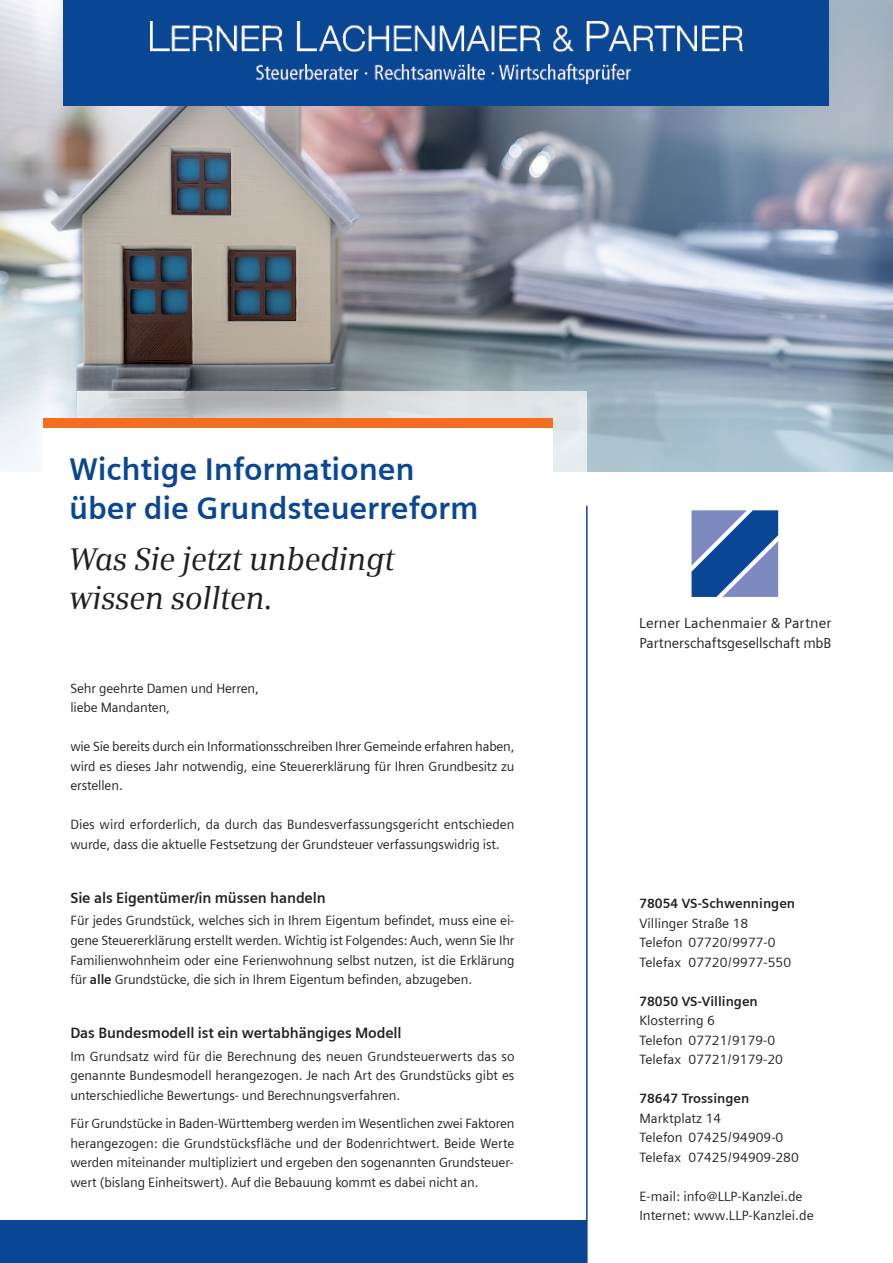
<style>
.page{position:relative;width:893px;height:1263px;background:#fff}
.page>*{position:absolute;margin:0;border:0;box-sizing:border-box;transform-origin:0 0}
.t1{font:700 31.5px/39px "Siemens Sans";letter-spacing:-.005em;color:#094694}
.t2{font:italic 31.5px/39px "Siemens Serif";letter-spacing:-.005em;color:#231f20}
.t3{font:700 15px "Siemens Sans";letter-spacing:-.01em;color:#231f20}
.t4{font:14.55px/19.5px "Siemens Sans";letter-spacing:-.005em;color:#231f20}
.t5{font:13.5px/19.5px "Siemens Sans";letter-spacing:-.01em;color:#231f20}
.t6{font:700 13.5px "Siemens Sans";color:#231f20}
.s1{font-weight:700}
</style>
<div class="page">
<div style="left:0;top:1220px;width:587px;height:43px;background:#094694"></div>
<img style="left:0;top:0;width:893px;height:472px">
<svg style="left:691px;top:510px;width:87px;height:87px;background:#5174b0"></svg>
<div style="left:64px;top:0;width:765px;height:105px;background:#094694"></div>
<img style="left:151px;top:21px;width:591px;height:63px">
<img style="left:77px;top:391px;width:510px;height:81px">
<div style="left:43px;top:418px;width:509px;height:124px;background:#fff"></div>
<div style="left:43px;top:418px;width:509px;height:9px;background:#f36e21"></div>
<hr style="left:586px;top:506px;width:2px;height:757px;background:#094694">
<h1 class="t1" style="left:69px;top:449px;width:411px">Wichtige Informationen über die Grundsteuerreform</h1>
<h1 class="t2" style="left:69px;top:539px;width:327px">Was Sie jetzt unbedingt wissen sollten.</h1>
<p class="t5" style="left:70px;top:678px;width:190px">Sehr geehrte Damen und Herren, liebe Mandanten,</p>
<p class="t5" style="left:70px;top:737px;width:446px;text-align:justify">wie Sie bereits durch ein Informationsschreiben Ihrer Gemeinde erfahren haben, wird es dieses Jahr notwendig, eine Steuererklärung für Ihren Grundbesitz zu erstellen.</p>
<p class="t5" style="left:70px;top:815px;width:446px">Dies wird erforderlich, da durch das Bundesverfassungsgericht entschieden wurde, dass die aktuelle Festsetzung der Grundsteuer verfassungswidrig ist.</p>
<p class="t3" style="left:70px;top:888px;width:257px">Sie als Eigentümer/in müssen handeln</p>
<p class="t5" style="left:70px;top:911px;width:446px;text-align:justify">Für jedes Grundstück, welches sich in Ihrem Eigentum befindet, muss eine ei&shy;gene Steuererklärung erstellt werden. Wichtig ist Folgendes: Auch, wenn Sie Ihr Familienwohnheim oder eine Ferienwohnung selbst nutzen, ist die Erklärung für <span class="s1">alle</span> Grundstücke, die sich in Ihrem Eigentum befinden, abzugeben.</p>
<p class="t3" style="left:70px;top:1023px;width:333px">Das Bundesmodell ist ein wertabhängiges Modell</p>
<p class="t5" style="left:70px;top:1046px;width:446px;text-align:justify">Im Grundsatz wird für die Berechnung des neuen Grundsteuerwerts das so genannte Bundesmodell herangezogen. Je nach Art des Grundstücks gibt es unterschiedliche Bewertungs- und Berechnungsverfahren.</p>
<p class="t5" style="left:70px;top:1113px;width:446px;text-align:justify">Für Grundstücke in Baden-Württemberg werden im Wesentlichen zwei Faktoren herangezogen: die Grundstücksfläche und der Bodenrichtwert. Beide Werte werden miteinander multipliziert und ergeben den sogenannten Grundsteuer&shy;wert (bislang Einheitswert). Auf die Bebauung kommt es dabei nicht an.</p>
<p class="t4" style="left:639px;top:613px;width:194px">Lerner Lachenmaier &amp; Partner<br>Partnerschaftsgesellschaft mbB</p>
<p class="t6" style="left:639px;top:895px;width:157px">78054 VS-Schwenningen</p>
<p class="t5" style="left:639px;top:913px;width:153px">Villinger Straße 18<br>Telefon 07720/9977-0<br>Telefax 07720/9977-550</p>
<p class="t6" style="left:639px;top:993px;width:120px">78050 VS-Villingen</p>
<p class="t5" style="left:639px;top:1010px;width:145px">Klosterring 6<br>Telefon 07721/9179-0<br>Telefax 07721/9179-20</p>
<p class="t6" style="left:639px;top:1090px;width:111px">78647 Trossingen</p>
<p class="t5" style="left:639px;top:1108px;width:161px">Marktplatz 14<br>Telefon 07425/94909-0<br>Telefax 07425/94909-280</p>
<p class="t5" style="left:639px;top:1186px;width:176px">E-mail: info@LLP-Kanzlei.de<br>Internet: www.LLP-Kanzlei.de</p>
</div>
